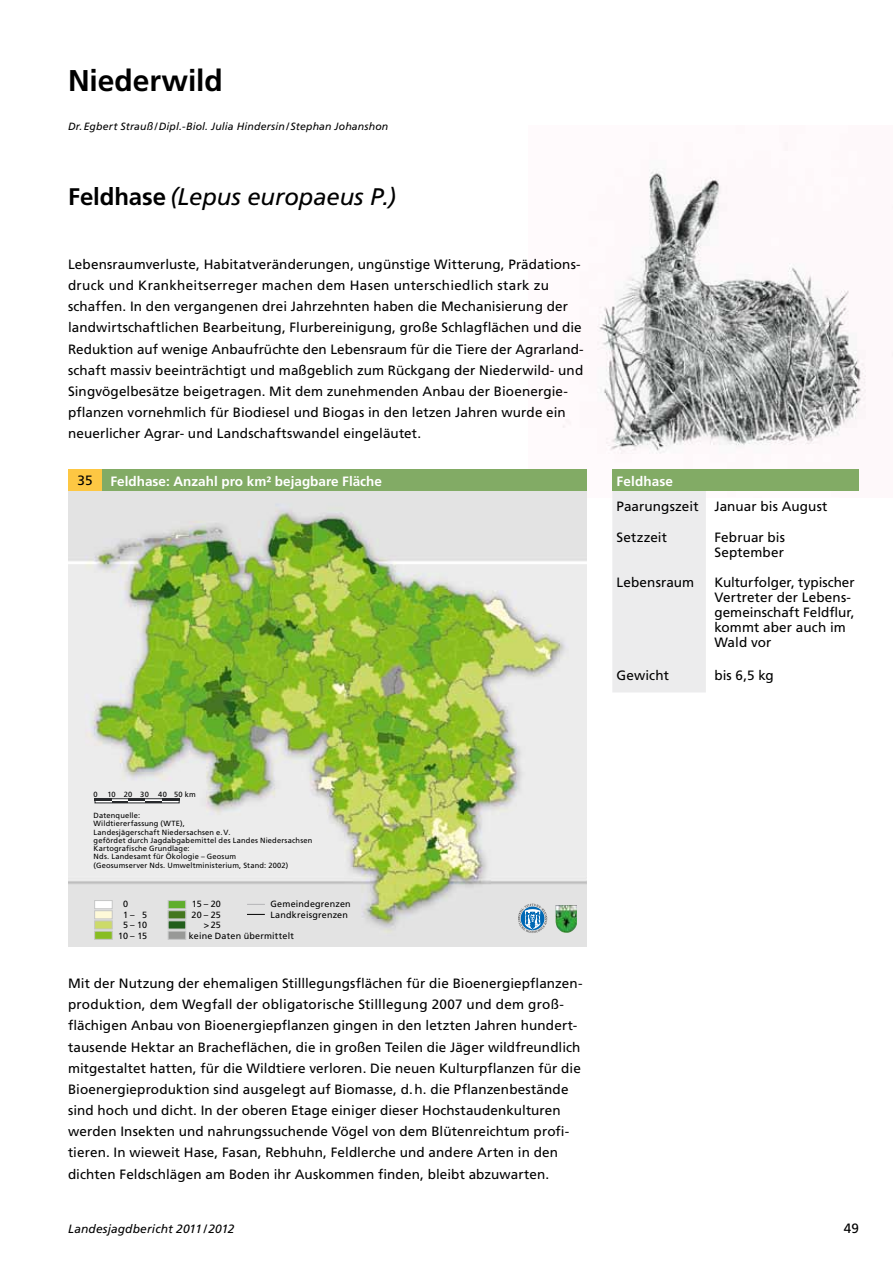
<style>
.page{position:relative;width:893px;height:1263px;background:#fff}
.page>*{position:absolute;margin:0;border:0;box-sizing:border-box;transform-origin:0 0}
.t1{font:700 30px "Frutiger";letter-spacing:-.005em;color:#000}
.t2{font:italic 24px "Frutiger";letter-spacing:-.005em;color:#000}
.t3{font:13.5px/21.1px "Frutiger";letter-spacing:.01em;color:#000}
.t4{font:700 13.5px "Frutiger";color:#fff}
.t5{font:italic 12px "Frutiger";letter-spacing:.01em;color:#000}
.t6{font:italic 10.5px "Frutiger";letter-spacing:.015em;color:#000}
.t7{font:9px/10.5px "Frutiger";letter-spacing:.02em;color:#000}
.t8{font:7.5px/8.2px "Frutiger";letter-spacing:.025em;color:#000}
.s1{font-weight:700;font-style:normal}
</style>
<div class="page">
<img style="left:529px;top:170px;width:364px;height:300px">
<div style="left:612px;top:470px;width:247px;height:21px;background:#82ab65"></div>
<div style="left:612px;top:491px;width:94px;height:201px;background:#ececed"></div>
<img style="left:68px;top:491px;width:519px;height:455px">
<img style="left:556px;top:905px;width:21px;height:28px">
<div style="left:68px;top:470px;width:34px;height:21px;background:#fdc743"></div>
<div style="left:102px;top:470px;width:485px;height:21px;background:#82ab65"></div>
<div style="left:94px;top:900px;width:19px;height:9px;background:#fff;border:1px solid #c5c6c6"></div>
<div style="left:94px;top:910px;width:19px;height:9px;background:#fef9d8;border:1px solid #c5c6c6"></div>
<div style="left:94px;top:920px;width:19px;height:9px;background:#ccda69;border:1px solid #c5c6c6"></div>
<div style="left:168px;top:900px;width:18px;height:9px;background:#60ae2c;border:1px solid #c5c6c6"></div>
<div style="left:168px;top:920px;width:18px;height:9px;background:#225e1b;border:1px solid #c5c6c6"></div>
<div style="left:168px;top:931px;width:18px;height:9px;background:#989997;border:1px solid #c5c6c6"></div>
<div style="left:168px;top:910px;width:18px;height:9px;background:#44771e;border:1px solid #c5c6c6"></div>
<div style="left:94px;top:931px;width:19px;height:9px;background:#88bd21;border:1px solid #c5c6c6"></div>
<svg style="left:247px;top:904px;width:18px;height:1px"></svg>
<svg style="left:247px;top:914px;width:18px;height:1px"></svg>
<svg style="left:518px;top:904px;width:29px;height:29px"></svg>
<svg style="left:95px;top:798px;width:85px;height:5px"></svg>
<h1 class="t1" style="left:68px;top:63px;width:156px">Niederwild</h1>
<p class="t6" style="left:68px;top:120px;width:322px">Dr.Egbert Strauß/Dipl.-Biol. Julia Hindersin/ Stephan Johanshon</p>
<h2 class="t2" style="left:68px;top:183px;width:330px"><span class="s1">Feldhase</span> (Lepus europaeus P.)</h2>
<p class="t3" style="left:68px;top:254px;width:517px">Lebensraumverluste, Habitatveränderungen, ungünstige Witterung, Prädations&shy;druck und Krankheitserreger machen dem Hasen unterschiedlich stark zu schaffen. In den vergangenen drei Jahrzehnten haben die Mechanisierung der landwirtschaftlichen Bearbeitung, Flurbereinigung, große Schlagflächen und die Reduktion auf wenige Anbaufrüchte den Lebensraum für die Tiere der Agrarland&shy;schaft massiv beeinträchtigt und maßgeblich zum Rückgang der Niederwild- und Singvögelbesätze beigetragen. Mit dem zunehmenden Anbau der Bioenergie&shy;pflanzen vornehmlich für Biodiesel und Biogas in den letzen Jahren wurde ein neuerlicher Agrar- und Landschaftswandel eingeläutet.</p>
<p class="t3" style="left:78px;top:469px;width:17px">35</p>
<p class="t4" style="left:111px;top:473px;width:273px">Feldhase: Anzahl pro km² bejagbare Fläche</p>
<p class="t4" style="left:617px;top:473px;width:58px">Feldhase</p>
<p class="t3" style="left:617px;top:496px;width:212px">Paarungszeit Januar bis August</p>
<p class="t3" style="left:617px;top:526px;width:52px">Setzzeit</p>
<p class="t3" style="left:714px;top:530px;width:72px;line-height:15px">Februar bis<br>September</p>
<p class="t3" style="left:617px;top:572px;width:79px">Lebensraum</p>
<p class="t3" style="left:714px;top:575px;width:142px;line-height:15px">Kulturfolger, typischer<br>Vertreter der Lebens&shy;gemeinschaft Feldflur, kommt aber auch im<br>Wald vor</p>
<p class="t3" style="left:617px;top:664px;width:54px">Gewicht</p>
<p class="t3" style="left:714px;top:664px;width:61px">bis 6,5 kg</p>
<p class="t8" style="left:94px;top:790px;width:6px">0</p>
<p class="t8" style="left:107px;top:790px;width:90px">10 20 30 40 50 km</p>
<p class="t8" style="left:94px;top:811px;width:220px">Datenquelle:<br>Wildtiererfassung (WTE),<br>Landesjägerschaft Niedersachsen e.V.<br>gefördet durch Jagdabgabemittel des Landes Niedersachsen Kartografische Grundlage:<br>Nds. Landesamt für Ökologie – Geosum<br>(Geosumserver Nds. Umweltministerium, Stand: 2002)</p>
<p class="t7" style="left:123px;top:899px;width:7px">0</p>
<p class="t7" style="left:123px;top:909px;width:26px">1– 5</p>
<p class="t7" style="left:123px;top:920px;width:26px">5–10</p>
<p class="t7" style="left:118px;top:930px;width:31px">10 – 15</p>
<p class="t7" style="left:270px;top:898px;width:82px">Gemeindegrenzen<br>Landkreisgrenzen</p>
<p class="t7" style="left:192px;top:899px;width:30px">15– 20</p>
<p class="t7" style="left:192px;top:909px;width:31px">20– 25</p>
<p class="t7" style="left:204px;top:920px;width:19px">&gt;25</p>
<p class="t7" style="left:189px;top:930px;width:106px">keine Daten übermittelt</p>
<p class="t3" style="left:68px;top:973px;width:515px">Mit der Nutzung der ehemaligen Stilllegungsflächen für die Bioenergiepflanzen&shy;produktion, dem Wegfall der obligatorische Stilllegung 2007 und dem groß&shy;flächigen Anbau von Bioenergiepflanzen gingen in den letzten Jahren hundert&shy;tausende Hektar an Bracheflächen, die in großen Teilen die Jäger wildfreundlich mitgestaltet hatten, für die Wildtiere verloren. Die neuen Kulturpflanzen für die Bioenergieproduktion sind ausgelegt auf Biomasse, d.h. die Pflanzenbestände sind hoch und dicht. In der oberen Etage einiger dieser Hochstaudenkulturen werden Insekten und nahrungssuchende Vögel von dem Blütenreichtum profi&shy;tieren. In wieweit Hase, Fasan, Rebhuhn, Feldlerche und andere Arten in den dichten Feldschlägen am Boden ihr Auskommen finden, bleibt abzuwarten.</p>
<p class="t5" style="left:68px;top:1222px;width:168px">Landesjagdbericht 2011/2012</p>
<p class="t3" style="left:844px;top:1218px;width:17px">49</p>
</div>
